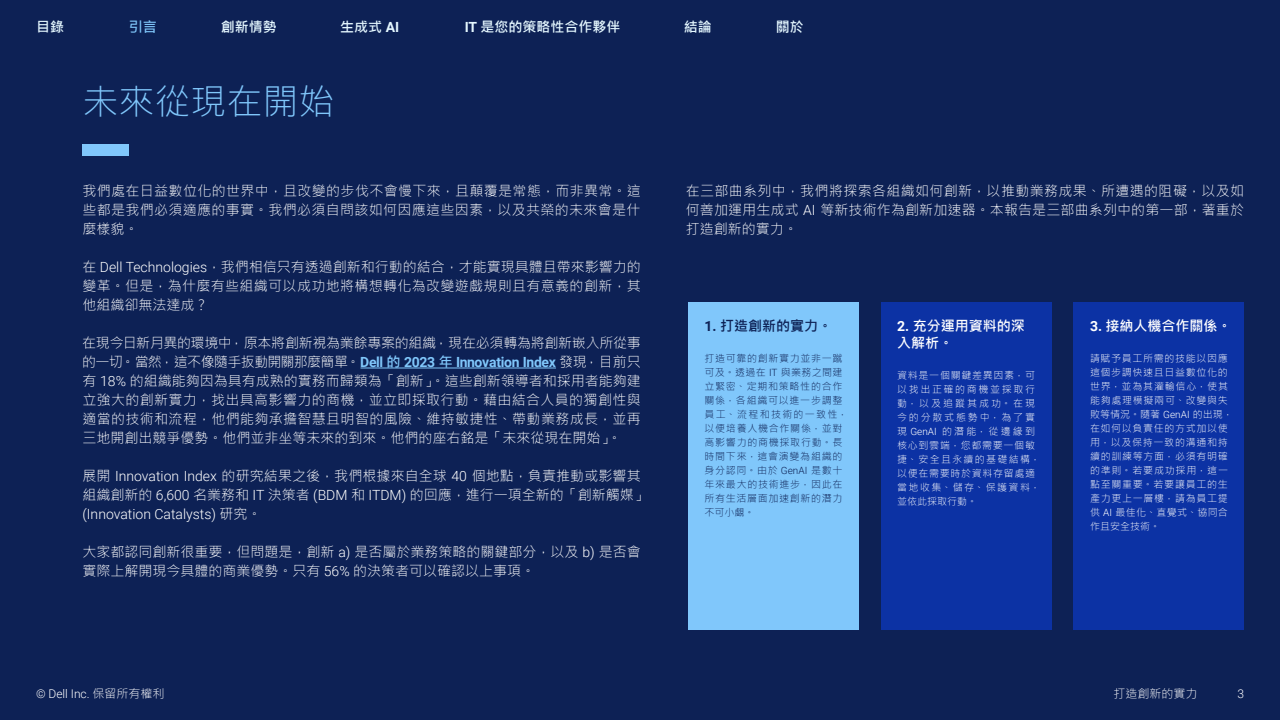
<style>
.page{position:relative;width:1280px;height:720px;background:#0d2155}
.page>*{position:absolute;margin:0;border:0;box-sizing:border-box;transform-origin:0 0}
.t1{font:300 36px "Microsoft Jheng Hei";color:#80c7fb}
.t2{font:300 14px/19px "Microsoft Jheng Hei";letter-spacing:.005em;color:#fff;text-align:justify}
.t3{font:700 14px "Microsoft Jheng Hei";color:#e5f8ff}
.t4{font:700 14px/16.8px "Microsoft Jheng Hei";color:#fff}
.t5{font:700 14px "Microsoft Jheng Hei";color:#0d2155}
.t6{font:700 14px "Microsoft Jheng Hei";color:#80c7fb}
.t7{font:300 12px "Roboto";color:#fff}
.t8{font:300 12px "Microsoft Jheng Hei";color:#fff}
.t9{font:300 10px/14px "Microsoft Jheng Hei";letter-spacing:.07em;color:#fff}
.t10{font:300 10px/14px "Microsoft Jheng Hei";letter-spacing:.07em;color:#0d2155}
.t11{font:300 10px/14px "Microsoft Jheng Hei";letter-spacing:.13em;color:#fff}
.s1{font-family:"Roboto"}
.s2{font-family:"Roboto";font-weight:700;color:#80c7fb}
.s3{font-weight:700;color:#80c7fb}
.s4{font-family:"Microsoft Jheng Hei"}
</style>
<div class="page">
<hr style="left:361px;top:368px;width:195px;height:1px;background:#80c7fb">
<div style="left:82px;top:144px;width:47px;height:11px;background:#80c7fb"></div>
<div style="left:688px;top:302px;width:170px;height:328px;background:#80c7fb"></div>
<div style="left:881px;top:302px;width:170px;height:328px;background:#0c32a4"></div>
<div style="left:1074px;top:302px;width:170px;height:328px;background:#0c32a4"></div>
<p class="t3" style="left:36px;top:18px;width:29px">目錄</p>
<p class="t6" style="left:129px;top:18px;width:29px">引言</p>
<p class="t3" style="left:221px;top:18px;width:58px">創新情勢</p>
<p class="t3" style="left:340px;top:18px;width:60px">生成式 <span class="s1">AI</span></p>
<p class="t3" style="left:465px;top:18px;width:157px"><span class="s1">IT</span> 是您的策略性合作夥伴</p>
<p class="t3" style="left:684px;top:18px;width:29px">結論</p>
<p class="t3" style="left:776px;top:18px;width:29px">關於</p>
<p class="t1" style="left:82px;top:79px;width:253px">未來從現在開始</p>
<p class="t2" style="left:82px;top:181px;width:560px">我們處在日益數位化的世界中，且改變的步伐不會慢下來，且顛覆是常態，而非異常。這些都是我們必須適應的事實。我們必須自問該如何因應這些因素，以及共榮的未來會是什麼樣貌。</p>
<p class="t2" style="left:82px;top:257px;width:560px">在 <span class="s1">Dell Technologies</span>，我們相信只有透過創新和行動的結合，才能實現具體且帶來影響力的變革。但是，為什麼有些組織可以成功地將構想轉化為改變遊戲規則且有意義的創新，其他組織卻無法達成？</p>
<p class="t2" style="left:82px;top:333px;width:560px">在現今日新月異的環境中，原本將創新視為業餘專案的組織，現在必須轉為將創新嵌入所從事的一切。當然，這不像隨手扳動開關那麼簡單。<span class="s2">Dell</span> <span class="s3">的</span> <span class="s2">2023</span> <span class="s3">年</span> <span class="s2">Innovation Index</span> 發現，目前只有 <span class="s1">18%</span> 的組織能夠因為具有成熟的實務而歸類為「創新」。這些創新領導者和採用者能夠建立強大的創新實力，找出具高影響力的商機，並立即採取行動。藉由結合人員的獨創性與適當的技術和流程，他們能夠承擔智慧且明智的風險、維持敏捷性、帶動業務成長，並再三地開創出競爭優勢。他們並非坐等未來的到來。他們的座右銘是「未來從現在開始」。</p>
<p class="t2" style="left:82px;top:466px;width:567px;text-align:left">展開 <span class="s1">Innovation Index</span> 的研究結果之後，我們根據來自全球 <span class="s1">40</span> 個地點，負責推動或影響其組織創新的 <span class="s1">6,600</span> 名業務和 <span class="s1">IT</span> 決策者 <span class="s1">(BDM</span> 和 <span class="s1">ITDM)</span> 的回應，進行一項全新的「創新觸媒」<span class="s1">(Innovation Catalysts)</span> 研究。</p>
<p class="t2" style="left:82px;top:542px;width:560px">大家都認同創新很重要，但問題是，創新 <span class="s1">a)</span> 是否屬於業務策略的關鍵部分，以及 <span class="s1">b)</span> 是否會實際上解開現今具體的商業優勢。只有 <span class="s1">56%</span> 的決策者可以確認以上事項。</p>
<p class="t2" style="left:686px;top:181px;width:560px">在三部曲系列中，我們將探索各組織如何創新，以推動業務成果、所遭遇的阻礙，以及如何善加運用生成式 <span class="s1">AI</span> 等新技術作為創新加速器。本報告是三部曲系列中的第一部，著重於打造創新的實力。</p>
<p class="t5" style="left:705px;top:317px;width:129px"><span class="s1">1.</span> 打造創新的實力。</p>
<p class="t10" style="left:705px;top:351px;width:144px">打造可靠的創新實力並非一蹴可及。透過在 <span class="s1">IT</span> 與業務之間建立緊密、定期和策略性的合作關係，各組織可以進一步調整員工、流程和技術的一致性，以便培養人機合作關係，並對高影響力的商機採取行動。長時間下來，這會演變為組織的身分認同。由於 <span class="s1">GenAI</span> 是數十年來最大的技術進步，因此在所有生活層面加速創新的潛力不可小覷。</p>
<p class="t4" style="left:897px;top:318px;width:129px"><span class="s1">2.</span> 充分運用資料的深入解析。</p>
<p class="t11" style="left:897px;top:368px;width:144px">資料是一個關鍵差異因素，可以找出正確的商機並採取行動，以及追蹤其成功。在現今的分散式態勢中，為了實現 <span class="s1">GenAI</span> 的潛能，從邊緣到核心到雲端，您都需要一個敏捷、安全且永續的基礎結構，以便在需要時於資料存留處適當地收集、儲存、保護資料，並依此採取行動。</p>
<p class="t4" style="left:1090px;top:318px;width:143px"><span class="s1">3.</span> 接納人機合作關係。</p>
<p class="t9" style="left:1090px;top:351px;width:144px">請賦予員工所需的技能以因應這個步調快速且日益數位化的世界，並為其灌輸信心，使其能夠處理模擬兩可、改變與失敗等情況。隨著 <span class="s1">GenAI</span> 的出現，在如何以負責任的方式加以使用，以及保持一致的溝通和持續的訓練等方面，必須有明確的準則。若要成功採用，這一點至關重要。若要讓員工的生產力更上一層樓，請為員工提供 <span class="s1">AI</span> 最佳化、直覺式、協同合作且安全技術。</p>
<p class="t8" style="left:1114px;top:686px;width:85px">打造創新的實力</p>
<p class="t7" style="left:36px;top:685px;width:130px">© Dell Inc. <span class="s4">保留所有權利</span></p>
<p class="t7" style="left:1237px;top:685px;width:8px">3</p>
</div>
